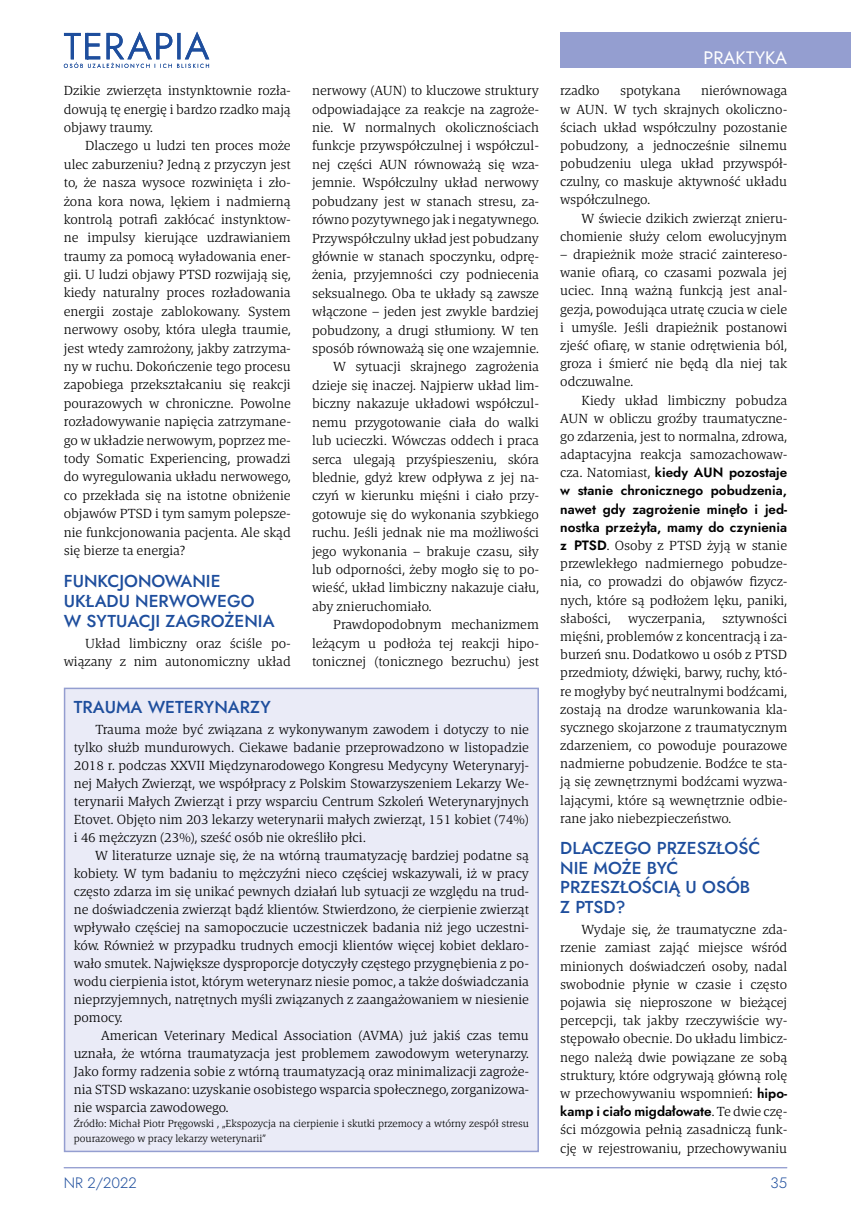
<style>
.page{position:relative;width:851px;height:1212px;background:#fff}
.page>*{position:absolute;margin:0;border:0;box-sizing:border-box;transform-origin:0 0}
.t1{font:18px "Jost";color:#fff}
.t2{font:500 17.25px/19.6px "Jost";color:#1e4e9d}
.t3{font:15px "Jost";color:#1e4e9d}
.t4{font:300 13.5px/18.1px "Askan";color:#000;text-align:justify}
.t5{font:600 13.5px/18.1px "Jost";color:#000;text-align:justify}
.t6{font:300 10.5px/15px "Askan";letter-spacing:-.005em;color:#000}
.s1{font-family:"Askan";font-weight:300}
.s2{font-family:"Jost";font-weight:600}
</style>
<div class="page">
<div style="left:560px;top:33px;width:290px;height:35px;background:#949ed0"></div>
<svg style="left:64px;top:32px;width:145px;height:36px"></svg>
<hr style="left:64px;top:1167px;width:723px;height:1px;background:#949ed0">
<div style="left:65px;top:688px;width:473px;height:463px;background:#eaebf7"></div>
<div style="left:64px;top:688px;width:475px;height:464px;border:2px solid #949ed0"></div>
<p class="t4" style="left:64px;top:81px;width:228px">Dzikie zwierzęta instynktownie rozła&shy;dowują tę energię i bardzo rzadko mają objawy traumy.</p>
<p class="t4" style="left:64px;top:137px;width:228px;text-indent:21px">Dlaczego u ludzi ten proces może ulec zaburzeniu? Jedną z przyczyn jest to, że nasza wysoce rozwinięta i zło&shy;żona kora nowa, lękiem i nadmierną kontrolą potrafi zakłócać instynktow&shy;ne impulsy kierujące uzdrawianiem traumy za pomocą wyładowania ener&shy;gii. U ludzi objawy PTSD rozwijają się, kiedy naturalny proces rozładowania energii zostaje zablokowany. System nerwowy osoby, która uległa traumie, jest wtedy zamrożony, jakby zatrzyma&shy;ny w ruchu. Dokończenie tego procesu zapobiega przekształcaniu się reakcji pourazowych w chroniczne. Powolne rozładowywanie napięcia zatrzymane&shy;go w układzie nerwowym, poprzez me&shy;tody Somatic Experiencing, prowadzi do wyregulowania układu nerwowego, co przekłada się na istotne obniżenie objawów PTSD i tym samym polepsze&shy;nie funkcjonowania pacjenta. Ale skąd się bierze ta energia?</p>
<p class="t2" style="left:64px;top:571px;width:212px">FUNKCJONOWANIE<br>UKŁADU NERWOWEGO<br>W SYTUACJI ZAGROŻENIA</p>
<p class="t4" style="left:64px;top:634px;width:228px;text-align:right">Układ limbiczny oraz ściśle po&shy;wiązany z nim autonomiczny układ</p>
<p class="t4" style="left:312px;top:82px;width:228px">nerwowy (AUN) to kluczowe struktury</p>
<p class="t4" style="left:312px;top:100px;width:228px">odpowiadające za reakcje na zagroże-</p>
<p class="t4" style="left:312px;top:118px;width:228px">nie. W normalnych okolicznościach</p>
<p class="t4" style="left:312px;top:137px;width:228px">funkcje przywspółczulnej i współczul-</p>
<p class="t4" style="left:312px;top:155px;width:228px">nej części AUN równoważą się wza-</p>
<p class="t4" style="left:312px;top:174px;width:228px">jemnie. Współczulny układ nerwowy</p>
<p class="t4" style="left:312px;top:192px;width:228px">pobudzany jest w stanach stresu, za-</p>
<p class="t4" style="left:312px;top:210px;width:228px">równo pozytywnego jak i negatywnego.</p>
<p class="t4" style="left:312px;top:229px;width:228px">Przywspółczulny układ jest pobudzany</p>
<p class="t4" style="left:312px;top:247px;width:228px">głównie w stanach spoczynku, odprę-</p>
<p class="t4" style="left:312px;top:266px;width:228px">żenia, przyjemności czy podniecenia</p>
<p class="t4" style="left:312px;top:284px;width:228px">seksualnego. Oba te układy są zawsze</p>
<p class="t4" style="left:312px;top:303px;width:228px">włączone – jeden jest zwykle bardziej</p>
<p class="t4" style="left:312px;top:321px;width:228px">pobudzony, a drugi stłumiony. W ten</p>
<p class="t4" style="left:312px;top:339px;width:228px">sposób równoważą się one wzajemnie.</p>
<p class="t4" style="left:333px;top:358px;width:207px">W sytuacji skrajnego zagrożenia</p>
<p class="t4" style="left:312px;top:376px;width:228px">dzieje się inaczej. Najpierw układ lim-</p>
<p class="t4" style="left:312px;top:395px;width:228px">biczny nakazuje układowi współczul-</p>
<p class="t4" style="left:312px;top:413px;width:228px">nemu przygotowanie ciała do walki</p>
<p class="t4" style="left:312px;top:431px;width:228px">lub ucieczki. Wówczas oddech i praca</p>
<p class="t4" style="left:312px;top:450px;width:228px">serca ulegają przyśpieszeniu, skóra</p>
<p class="t4" style="left:312px;top:468px;width:228px">blednie, gdyż krew odpływa z jej na-</p>
<p class="t4" style="left:312px;top:487px;width:228px">czyń w kierunku mięśni i ciało przy-</p>
<p class="t4" style="left:312px;top:505px;width:228px">gotowuje się do wykonania szybkiego</p>
<p class="t4" style="left:312px;top:523px;width:228px">ruchu. Jeśli jednak nie ma możliwości</p>
<p class="t4" style="left:312px;top:542px;width:228px">jego wykonania – brakuje czasu, siły</p>
<p class="t4" style="left:312px;top:560px;width:228px">lub odporności, żeby mogło się to po-</p>
<p class="t4" style="left:312px;top:579px;width:228px">wieść, układ limbiczny nakazuje ciału,</p>
<p class="t4" style="left:312px;top:597px;width:121px">aby znieruchomiało.</p>
<p class="t4" style="left:333px;top:616px;width:207px">Prawdopodobnym mechanizmem</p>
<p class="t4" style="left:312px;top:634px;width:228px">leżącym u podłoża tej reakcji hipo-</p>
<p class="t4" style="left:312px;top:652px;width:228px">tonicznej (tonicznego bezruchu) jest</p>
<p class="t2" style="left:74px;top:697px;width:198px">TRAUMA WETERYNARZY</p>
<p class="t4" style="left:74px;top:720px;width:456px;text-indent:21px">Trauma może być związana z wykonywanym zawodem i dotyczy to nie tylko służb mundurowych. Ciekawe badanie przeprowadzono w listopadzie 2018 r. podczas XXVII Międzynarodowego Kongresu Medycyny Weterynaryj&shy;nej Małych Zwierząt, we współpracy z Polskim Stowarzyszeniem Lekarzy We&shy;terynarii Małych Zwierząt i przy wsparciu Centrum Szkoleń Weterynaryjnych Etovet. Objęto nim 203 lekarzy weterynarii małych zwierząt, 151 kobiet (74%) i 46 mężczyzn (23%), sześć osób nie określiło płci.</p>
<p class="t4" style="left:74px;top:846px;width:456px;text-indent:21px">W literaturze uznaje się, że na wtórną traumatyzację bardziej podatne są kobiety. W tym badaniu to mężczyźni nieco częściej wskazywali, iż w pracy często zdarza im się unikać pewnych działań lub sytuacji ze względu na trud&shy;ne doświadczenia zwierząt bądź klientów. Stwierdzono, że cierpienie zwierząt wpływało częściej na samopoczucie uczestniczek badania niż jego uczestni&shy;ków. Również w przypadku trudnych emocji klientów więcej kobiet deklaro&shy;wało smutek. Największe dysproporcje dotyczyły częstego przygnębienia z po&shy;wodu cierpienia istot, którym weterynarz niesie pomoc, a także doświadczania nieprzyjemnych, natrętnych myśli związanych z zaangażowaniem w niesienie pomocy.</p>
<p class="t4" style="left:74px;top:1026px;width:456px;text-indent:27px">American Veterinary Medical Association (AVMA) już jakiś czas temu uznała, że wtórna traumatyzacja jest problemem zawodowym weterynarzy.<br>Jako formy radzenia sobie z wtórną traumatyzacją oraz minimalizacji zagroże&shy;nia STSD wskazano: uzyskanie osobistego wsparcia społecznego, zorganizowa&shy;nie wsparcia zawodowego.</p>
<p class="t6" style="left:74px;top:1116px;width:456px">Źródło: Michał Piotr Pręgowski , „Ekspozycja na cierpienie i skutki przemocy a wtórny zespół stresu pourazowego w pracy lekarzy weterynarii”</p>
<h1 class="t1" style="left:677px;top:45px;width:111px">TYTUŁ DZIAŁU</h1>
<h1 class="t1" style="left:703px;top:45px;width:85px">PRAKTYKA</h1>
<p class="t4" style="left:560px;top:82px;width:228px;text-indent:141px">nierównowaga w AUN. W tych skrajnych okoliczno&shy;ściach układ współczulny pozostanie pobudzony, a jednocześnie silnemu pobudzeniu ulega układ przywspół&shy;czulny, co maskuje aktywność układu współczulnego.</p>
<p class="t4" style="left:560px;top:209px;width:228px;text-align:right">W świecie dzikich zwierząt znieru&shy;chomienie służy celom ewolucyjnym</p>
<p class="t4" style="left:560px;top:245px;width:228px">– drapieżnik może stracić zaintereso&shy;wanie ofiarą, co czasami pozwala jej uciec. Inną ważną funkcją jest anal&shy;gezja, powodująca utratę czucia w ciele i umyśle. Jeśli drapieżnik postanowi zjeść ofiarę, w stanie odrętwienia ból, groza i śmierć nie będą dla niej tak odczuwalne.</p>
<p class="t4" style="left:560px;top:391px;width:228px;text-indent:21px">Kiedy układ limbiczny pobudza AUN w obliczu groźby traumatyczne&shy;go zdarzenia, jest to normalna, zdrowa, adaptacyjna reakcja samozachowaw-</p>
<p class="t5" style="left:560px;top:464px;width:228px"><span class="s1">cza. Natomiast,</span> kiedy AUN pozostaje w stanie chronicznego pobudzenia, nawet gdy zagrożenie minęło i jed&shy;nostka przeżyła, mamy do czynienia</p>
<p class="t4" style="left:560px;top:536px;width:228px"><span class="s2">z PTSD</span>. Osoby z PTSD żyją w stanie przewlekłego nadmiernego pobudze&shy;nia, co prowadzi do objawów fizycz&shy;nych, które są podłożem lęku, paniki, słabości,</p>
<p class="t4" style="left:560px;top:82px;width:41px">rzadko</p>
<p class="t4" style="left:620px;top:82px;width:62px">spotykana</p>
<p class="t4" style="left:560px;top:609px;width:228px;text-indent:162px">sztywności mięśni, problemów z koncentracją i za&shy;burzeń snu. Dodatkowo u osób z PTSD przedmioty, dźwięki, barwy, ruchy, któ&shy;re mogłyby być neutralnymi bodźcami, zostają na drodze warunkowania kla&shy;sycznego skojarzone z traumatycznym zdarzeniem, co powoduje pourazowe nadmierne pobudzenie. Bodźce te sta&shy;ją się zewnętrznymi bodźcami wyzwa&shy;lającymi, które są wewnętrznie odbie&shy;rane jako niebezpieczeństwo.</p>
<p class="t2" style="left:560px;top:838px;width:201px">DLACZEGO PRZESZŁOŚĆ<br>NIE MOŻE BYĆ<br>PRZESZŁOŚCIĄ U OSÓB<br>Z PTSD?</p>
<p class="t4" style="left:560px;top:921px;width:228px;text-indent:21px">Wydaje się, że traumatyczne zda&shy;rzenie zamiast zająć miejsce wśród minionych doświadczeń osoby, nadal swobodnie płynie w czasie i często pojawia się nieproszone w bieżącej percepcji, tak jakby rzeczywiście wy&shy;stępowało obecnie. Do układu limbicz&shy;nego należą dwie powiązane ze sobą struktury, które odgrywają główną rolę w przechowywaniu wspomnień: <span class="s2">hipo-</span></p>
<p class="t5" style="left:560px;top:1102px;width:228px">kamp i ciało migdałowate<span class="s1">. Te dwie czę-</span></p>
<p class="t4" style="left:560px;top:1121px;width:228px">ści mózgowia pełnią zasadniczą funk&shy;cję w rejestrowaniu, przechowywaniu</p>
<p class="t4" style="left:628px;top:609px;width:79px">wyczerpania,</p>
<p class="t3" style="left:64px;top:1172px;width:74px">NR 2/2022</p>
<p class="t3" style="left:770px;top:1172px;width:18px">35</p>
</div>
